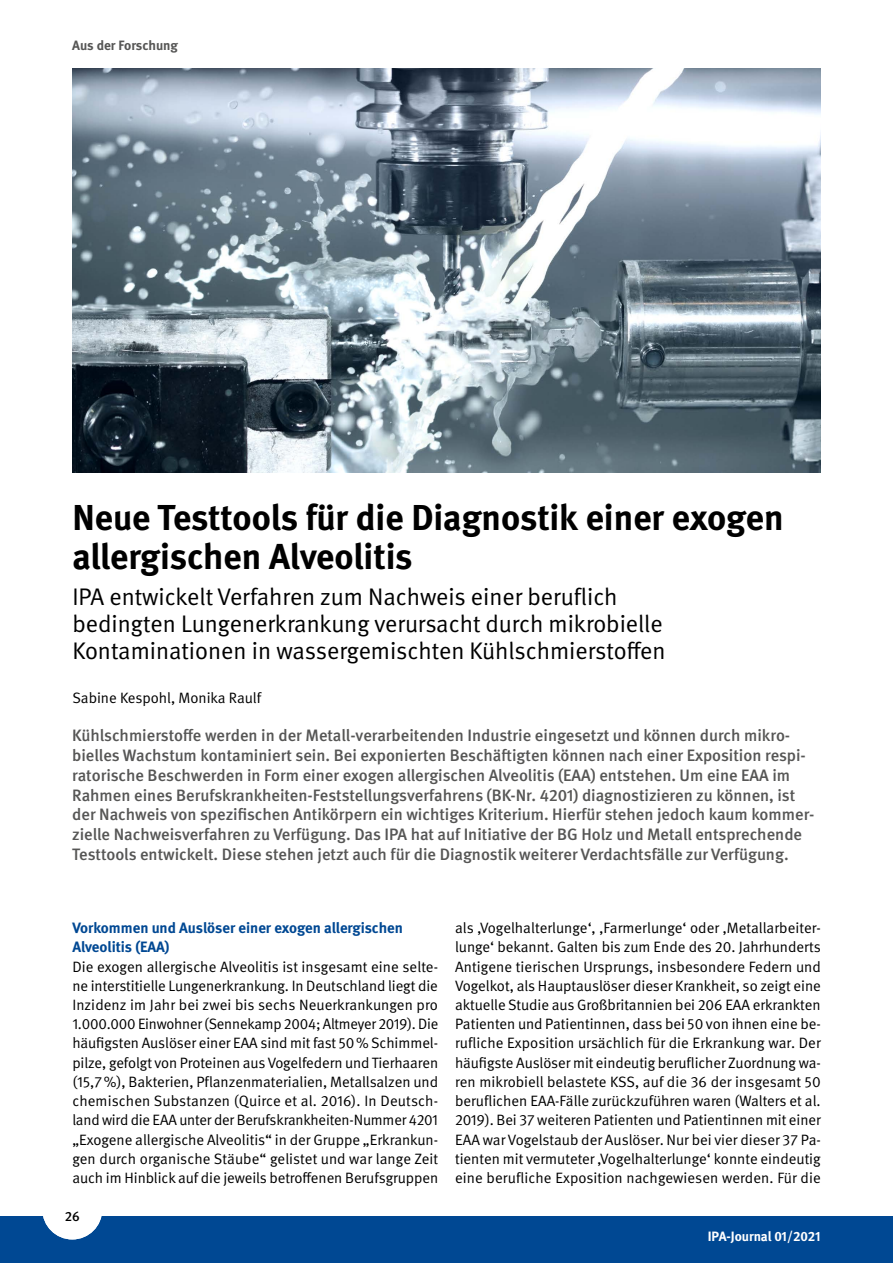
<style>
.page{position:relative;width:893px;height:1263px;background:#fff}
.page>*{position:absolute;margin:0;border:0;box-sizing:border-box;transform-origin:0 0}
._01_Standardschriftarten_ArtikelÜberschri{font:700 36px/39px "DGUV Meta";color:#000}
._01_Standardschriftarten_ArtikelÜberschri-2{font:24px/27px "DGUV Meta";color:#000}
._01_Standardschriftarten_Anleser_11pt{font:500 16.5px/19.8px "DGUV Meta";color:#565655}
._01_Standardschriftarten_01_Fließtext{font:15px/19.2px "DGUV Meta";color:#000;text-align:justify}
._01_Standardschriftarten_06_Zwischenübers{font:700 15px/19.2px "DGUV Meta";color:#004893}
.t1{font:700 13.5px "DGUV Meta";letter-spacing:-.01em;color:#fff}
.t2{font:700 13.5px "DGUV Meta";color:#565655}
.t3{font:500 13.5px "DGUV Meta";color:#000}
</style>
<div class="page">
<div style="left:0;top:1216px;width:893px;height:47px;background:#004893"></div>
<div style="left:42px;top:1179px;width:60px;height:60px;background:#fff;border-radius:50%"></div>
<img style="left:72px;top:68px;width:749px;height:404px">
<p class="t2" style="left:72px;top:37px;width:107px">Aus der Forschung</p>
<h1 class="_01_Standardschriftarten_ArtikelÜberschri" style="left:72px;top:499px;width:713px">Neue Testtools für die Diagnostik einer exogen allergischen Alveolitis</h1>
<h2 class="_01_Standardschriftarten_ArtikelÜberschri-2" style="left:72px;top:584px;width:595px">IPA entwickelt Verfahren zum Nachweis einer beruflich bedingten Lungenerkrankung verursacht durch mikrobielle<br>Kontaminationen in wassergemischten Kühlschmierstoffen</h2>
<p class="_01_Standardschriftarten_01_Fließtext" style="left:72px;top:688px;width:190px">Sabine Kespohl, Monika Raulf</p>
<p class="_01_Standardschriftarten_Anleser_11pt" style="left:72px;top:726px;width:744px">Kühlschmierstoffe werden in der Metall-verarbeitenden Industrie eingesetzt und können durch mikro&shy;bielles Wachstum kontaminiert sein. Bei exponierten Beschäftigten können nach einer Exposition respi&shy;ratorische Beschwerden in Form einer exogen allergischen Alveolitis (EAA) entstehen. Um eine EAA im Rahmen eines Berufskrankheiten-Feststellungsverfahrens (BK-Nr. 4201) diagnostizieren zu können, ist der Nachweis von spezifischen Antikörpern ein wichtiges Kriterium. Hierfür stehen jedoch kaum kommer&shy;zielle Nachweisverfahren zu Verfügung. Das IPA hat auf Initiative der BG Holz und Metall entsprechende Testtools entwickelt. Diese stehen jetzt auch für die Diagnostik weiterer Verdachtsfälle zur Verfügung.</p>
<p class="_01_Standardschriftarten_06_Zwischenübers" style="left:72px;top:919px;width:332px">Vorkommen und Auslöser einer exogen allergischen<br>Alveolitis (EAA)</p>
<p class="_01_Standardschriftarten_01_Fließtext" style="left:72px;top:957px;width:367px">Die exogen allergische Alveolitis ist insgesamt eine selte&shy;ne interstitielle Lungenerkrankung. In Deutschland liegt die Inzidenz im Jahr bei zwei bis sechs Neuerkrankungen pro 1.000.000 Einwohner (Sennekamp 2004; Altmeyer 2019). Die häufigsten Auslöser einer EAA sind mit fast 50% Schimmel&shy;pilze, gefolgt von Proteinen aus Vogelfedern und Tierhaaren (15,7%), Bakterien, Pflanzenmaterialien, Metallsalzen und chemischen Substanzen (Quirce et al. 2016). In Deutsch&shy;land wird die EAA unter der Berufskrankheiten-Nummer 4201 „Exogene allergische Alveolitis“ in der Gruppe „Erkrankun&shy;gen durch organische Stäube“ gelistet und war lange Zeit auch im Hinblick auf die jeweils betroffenen Berufsgruppen</p>
<p class="t3" style="left:65px;top:1209px;width:17px">26</p>
<p class="_01_Standardschriftarten_01_Fließtext" style="left:455px;top:919px;width:367px">als ‚Vogelhalterlunge‘, ‚Farmerlunge‘ oder ‚Metallarbeiter&shy;lunge‘ bekannt. Galten bis zum Ende des 20. Jahrhunderts Antigene tierischen Ursprungs, insbesondere Federn und Vogelkot, als Hauptauslöser dieser Krankheit, so zeigt eine aktuelle Studie aus Großbritannien bei 206 EAA erkrankten Patienten und Patientinnen, dass bei 50 von ihnen eine be&shy;rufliche Exposition ursächlich für die Erkrankung war. Der häufigste Auslöser mit eindeutig beruflicher Zuordnung wa&shy;ren mikrobiell belastete KSS, auf die 36 der insgesamt 50 beruflichen EAA-Fälle zurückzuführen waren (Walters et al.<br>2019). Bei 37 weiteren Patienten und Patientinnen mit einer EAA war Vogelstaub der Auslöser. Nur bei vier dieser 37 Pa&shy;tienten mit vermuteter ‚Vogelhalterlunge‘ konnte eindeutig eine berufliche Exposition nachgewiesen werden. Für die</p>
<p class="t1" style="left:708px;top:1228px;width:114px">IPA-Journal 01/2021</p>
</div>
